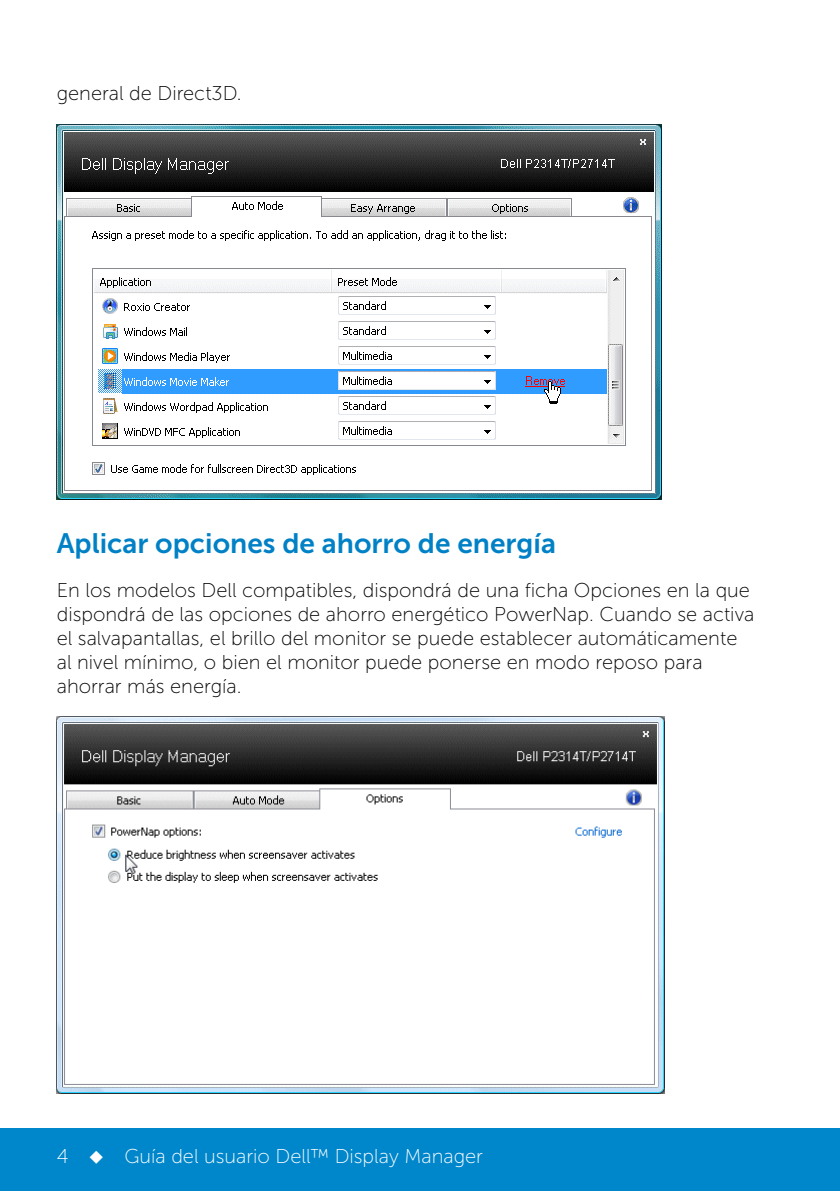
<style>
.page{position:relative;width:840px;height:1191px;background:#fff}
.page>*{position:absolute;margin:0;border:0;box-sizing:border-box;transform-origin:0 0}
.t1{font:28px "Museo Sans For Dell 700";color:#0081c6}
.t2{font:20px/24px "Museo Sans For Dell 100";color:#000}
.t3{font:20px "Museo Sans For Dell 100";color:#fff}
</style>
<div class="page">
<div style="left:0;top:1128px;width:839px;height:63px;background:#0087cb"></div>
<img style="left:57px;top:124px;width:604px;height:375px">
<img style="left:57px;top:717px;width:607px;height:376px">
<p class="t2" style="left:57px;top:81px;width:186px">general de Direct3D.</p>
<h1 class="t1" style="left:57px;top:527px;width:500px">Aplicar opciones de ahorro de energía</h1>
<p class="t2" style="left:57px;top:578px;width:698px">En los modelos Dell compatibles, dispondrá de una ficha Opciones en la que dispondrá de las opciones de ahorro energético PowerNap. Cuando se activa el salvapantallas, el brillo del monitor se puede establecer automáticamente al nivel mínimo, o bien el monitor puede ponerse en modo reposo para ahorrar más energía.</p>
<p class="t3" style="left:57px;top:1145px;width:427px">4 ◆ Guía del usuario Dell™ Display Manager</p>
</div>
